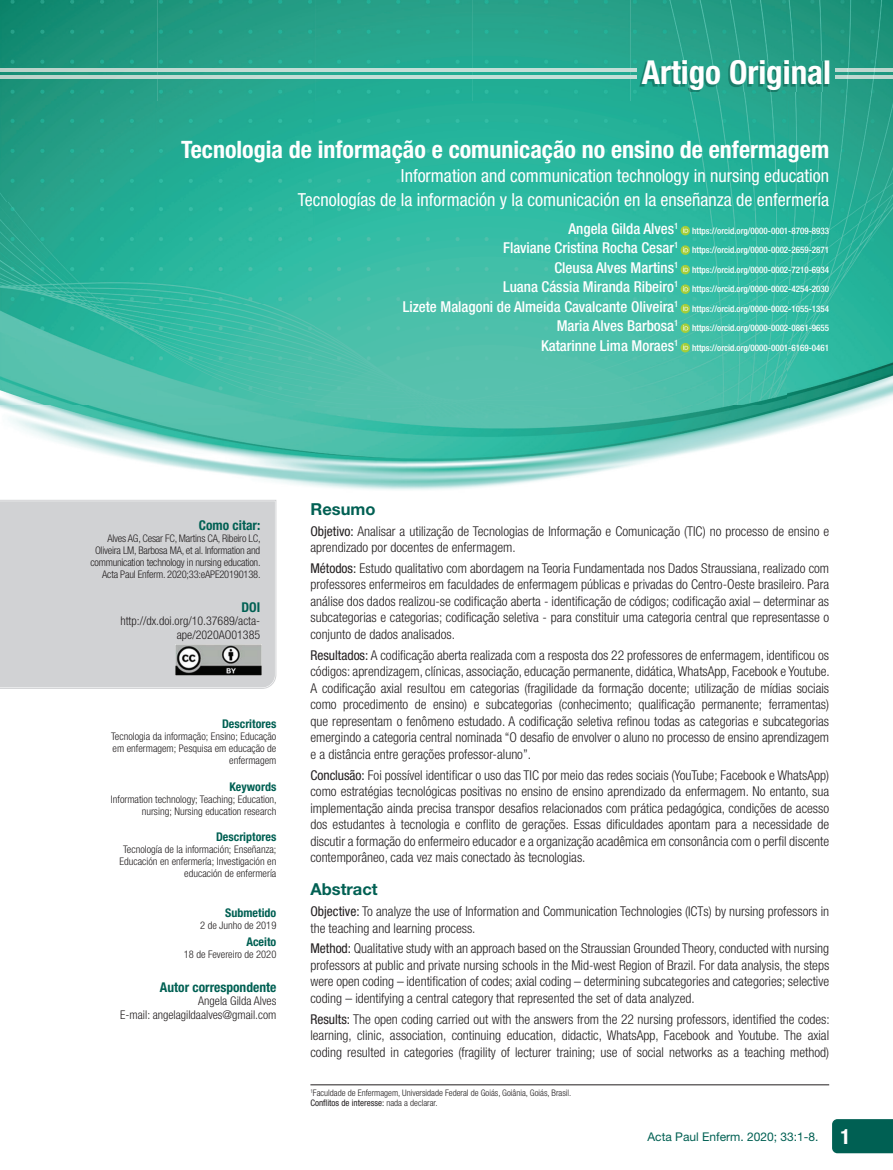
<style>
.page{position:relative;width:893px;height:1170px;background:#fff}
.page>*{position:absolute;margin:0;border:0;box-sizing:border-box;transform-origin:0 0}
.t1{font:700 condensed 33px "Helvetica Neue LT Std";color:#fff}
.t2{font:700 condensed 24px "Helvetica Neue LT Std";color:#fff}
.t3{font:condensed 18px/24px "Helvetica Neue LT Std";color:#fff;text-align:right}
.t4{font:700 16.5px "Helvetica Neue LT Std";color:#006053}
.t5{font:500 condensed 15px "Helvetica Neue LT Std";color:#fff}
.t6{font:300 condensed 13.5px/16.5px "Helvetica Neue LT Std";color:#231f20;text-align:justify}
.t7{font:700 condensed 13.5px "Helvetica Neue LT Std";color:#006053}
.t8{font:300 condensed 12px/13.5px "Helvetica Neue LT Std";color:#231f20;text-align:right}
.t9{font:700 condensed 12px "Helvetica Neue LT Std";color:#006053}
.t10{font:12px "Helvetica Neue LT Std";color:#006053}
.t11{font:300 condensed 10.5px/12px "Helvetica Neue LT Std";color:#231f20;text-align:right}
.t12{font:300 condensed 10.5px/12px "Helvetica Neue LT Std";letter-spacing:-.02em;color:#231f20;text-align:right}
.t13{font:500 condensed 9px "Helvetica Neue LT Std";color:#fff}
.t14{font:300 condensed 9px/10.5px "Helvetica Neue LT Std";color:#231f20}
.s1{font-weight:400}
.s2{font-weight:700;font-stretch:condensed;font-size:21px;color:#fff}
</style>
<div class="page">
<div style="left:832px;top:1119px;width:61px;height:34px;background:#006053"></div>
<img style="left:0;top:0;width:893px;height:490px">
<img style="left:835px;top:75px;width:58px;height:4px">
<img style="left:835px;top:68px;width:58px;height:4px">
<svg style="left:0;top:500px;width:277px;height:189px"></svg>
<div style="left:0;top:501px;width:275px;height:186px;background:#d1d2d4"></div>
<svg style="left:680px;top:226px;width:10px;height:9px"></svg>
<svg style="left:683px;top:227px;width:5px;height:6px"></svg>
<svg style="left:680px;top:245px;width:10px;height:10px"></svg>
<svg style="left:683px;top:247px;width:5px;height:5px"></svg>
<svg style="left:680px;top:265px;width:10px;height:9px"></svg>
<svg style="left:683px;top:266px;width:5px;height:6px"></svg>
<svg style="left:680px;top:284px;width:10px;height:10px"></svg>
<svg style="left:683px;top:286px;width:5px;height:5px"></svg>
<svg style="left:680px;top:304px;width:10px;height:9px"></svg>
<svg style="left:683px;top:305px;width:5px;height:6px"></svg>
<svg style="left:680px;top:323px;width:10px;height:10px"></svg>
<svg style="left:683px;top:325px;width:5px;height:5px"></svg>
<svg style="left:680px;top:343px;width:10px;height:9px"></svg>
<svg style="left:683px;top:344px;width:5px;height:6px"></svg>
<hr style="left:310px;top:1084px;width:519px;height:1px;background:#231f20">
<img style="left:175px;top:644px;width:86px;height:31px">
<img style="left:639px;top:62px;width:188px;height:30px">
<img style="left:0;top:75px;width:637px;height:4px">
<img style="left:0;top:68px;width:637px;height:4px">
<h1 class="t1" style="left:642px;top:52px;width:191px">Artigo Original</h1>
<h2 class="t2" style="left:181px;top:135px;width:650px">Tecnologia de informação e comunicação no ensino de enfermagem</h2>
<h3 class="t3" style="left:298px;top:163px;width:533px">Information and communication technology in nursing education<br>Tecnologías de la información y la comunicación en la enseñanza de enfermería</h3>
<p class="t5" style="left:568px;top:219px;width:111px">Angela Gilda Alves<sup>1</sup></p>
<p class="t13" style="left:692px;top:225px;width:138px">https://orcid.org/0000-0001-8709-8933</p>
<p class="t5" style="left:503px;top:239px;width:177px">Flaviane Cristina Rocha Cesar<sup>1</sup></p>
<p class="t13" style="left:692px;top:245px;width:138px">https://orcid.org/0000-0002-2659-2871</p>
<p class="t5" style="left:554px;top:258px;width:125px">Cleusa Alves Martins<sup>1</sup></p>
<p class="t13" style="left:692px;top:264px;width:138px">https://orcid.org/0000-0002-7210-6934</p>
<p class="t5" style="left:503px;top:278px;width:177px">Luana Cássia Miranda Ribeiro<sup>1</sup></p>
<p class="t13" style="left:692px;top:284px;width:138px">https://orcid.org/0000-0002-4254-2030</p>
<p class="t5" style="left:403px;top:297px;width:277px">Lizete Malagoni de Almeida Cavalcante Oliveira<sup>1</sup></p>
<p class="t13" style="left:692px;top:303px;width:138px">https://orcid.org/0000-0002-1055-1354</p>
<p class="t5" style="left:557px;top:317px;width:123px">Maria Alves Barbosa<sup>1</sup></p>
<p class="t13" style="left:692px;top:323px;width:138px">https://orcid.org/0000-0002-0861-9655</p>
<p class="t5" style="left:541px;top:336px;width:139px">Katarinne Lima Moraes<sup>1</sup></p>
<p class="t13" style="left:692px;top:342px;width:138px">https://orcid.org/0000-0001-6169-0461</p>
<p class="t7" style="left:199px;top:517px;width:63px">Como citar:</p>
<p class="t12" style="left:90px;top:532px;width:172px">Alves AG, Cesar FC, Martins CA, Ribeiro LC, Oliveira LM, Barbosa MA, et al. Information and communication technology in nursing education.<br>Acta Paul Enferm. 2020;33:eAPE20190138.</p>
<p class="t7" style="left:241px;top:599px;width:20px">DOI</p>
<p class="t8" style="left:120px;top:614px;width:141px">http://dx.doi.org/10.37689/acta&shy;ape/2020AO01385</p>
<p class="t9" style="left:222px;top:716px;width:56px">Descritores</p>
<p class="t11" style="left:111px;top:730px;width:167px">Tecnologia da informação; Ensino; Educação em enfermagem; Pesquisa em educação de enfermagem</p>
<p class="t9" style="left:230px;top:779px;width:48px">Keywords</p>
<p class="t11" style="left:111px;top:793px;width:167px">Information technology; Teaching; Education, nursing; Nursing education research</p>
<p class="t9" style="left:216px;top:829px;width:62px">Descriptores</p>
<p class="t11" style="left:119px;top:843px;width:158px">Tecnología de la información; Enseñanza;<br>Educación en enfermería; Investigación en educación de enfermería</p>
<p class="t9" style="left:225px;top:904px;width:53px">Submetido</p>
<p class="t11" style="left:200px;top:918px;width:78px">2 de Junho de 2019</p>
<p class="t9" style="left:246px;top:934px;width:31px">Aceito</p>
<p class="t11" style="left:184px;top:948px;width:94px">18 de Fevereiro de 2020</p>
<p class="t7" style="left:160px;top:978px;width:118px">Autor correspondente</p>
<p class="t8" style="left:120px;top:994px;width:158px">Angela Gilda Alves<br>E-mail: angelagildaalves@gmail.com</p>
<p class="t4" style="left:310px;top:498px;width:67px">Resumo</p>
<p class="t6" style="left:310px;top:522px;width:520px"><span class="s1">Objetivo:</span> Analisar a utilização de Tecnologias de Informação e Comunicação (TIC) no processo de ensino e aprendizado por docentes de enfermagem.</p>
<p class="t6" style="left:310px;top:559px;width:520px"><span class="s1">Métodos:</span> Estudo qualitativo com abordagem na Teoria Fundamentada nos Dados Straussiana, realizado com professores enfermeiros em faculdades de enfermagem públicas e privadas do Centro-Oeste brasileiro. Para análise dos dados realizou-se codificação aberta - identificação de códigos; codificação axial – determinar as subcategorias e categorias; codificação seletiva - para constituir uma categoria central que representasse o conjunto de dados analisados.</p>
<p class="t6" style="left:310px;top:646px;width:521px"><span class="s1">Resultados:</span> A codificação aberta realizada com a resposta dos 22 professores de enfermagem, identificou os códigos: aprendizagem, clínicas, associação, educação permanente, didática, WhatsApp, Facebook e Youtube.<br>A codificação axial resultou em categorias (fragilidade da formação docente; utilização de mídias sociais como procedimento de ensino) e subcategorias (conhecimento; qualificação permanente; ferramentas) que representam o fenômeno estudado. A codificação seletiva refinou todas as categorias e subcategorias emergindo a categoria central nominada “O desafio de envolver o aluno no processo de ensino aprendizagem e a distância entre gerações professor-aluno”.</p>
<p class="t6" style="left:310px;top:766px;width:520px"><span class="s1">Conclusão:</span> Foi possível identificar o uso das TIC por meio das redes sociais (YouTube; Facebook e WhatsApp) como estratégias tecnológicas positivas no ensino de ensino aprendizado da enfermagem. No entanto, sua implementação ainda precisa transpor desafios relacionados com prática pedagógica, condições de acesso dos estudantes à tecnologia e conflito de gerações. Essas dificuldades apontam para a necessidade de discutir a formação do enfermeiro educador e a organização acadêmica em consonância com o perfil discente contemporâneo, cada vez mais conectado às tecnologias.</p>
<p class="t4" style="left:310px;top:879px;width:69px">Abstract</p>
<p class="t6" style="left:310px;top:902px;width:520px"><span class="s1">Objective:</span> To analyze the use of Information and Communication Technologies (ICTs) by nursing professors in the teaching and learning process.</p>
<p class="t6" style="left:310px;top:940px;width:520px"><span class="s1">Method:</span> Qualitative study with an approach based on the Straussian Grounded Theory, conducted with nursing professors at public and private nursing schools in the Mid-west Region of Brazil. For data analysis, the steps were open coding – identification of codes; axial coding – determining subcategories and categories; selective coding – identifying a central category that represented the set of data analyzed.</p>
<p class="t6" style="left:310px;top:1010px;width:521px"><span class="s1">Results:</span> The open coding carried out with the answers from the 22 nursing professors, identified the codes: learning, clinic, association, continuing education, didactic, WhatsApp, Facebook and Youtube. The axial coding resulted in categories (fragility of lecturer training; use of social networks as a teaching method)</p>
<p class="t14" style="left:310px;top:1086px;width:262px"><sup>1</sup>Faculdade de Enfermagem, Universidade Federal de Goiás, Goiânia, Goiás, Brasil.<br><span class="s1">Conflitos de interesse:</span> nada a declarar.</p>
<p class="t10" style="left:647px;top:1129px;width:205px">Acta Paul Enferm. 2020; 33:1-8. <span class="s2">1</span></p>
</div>
